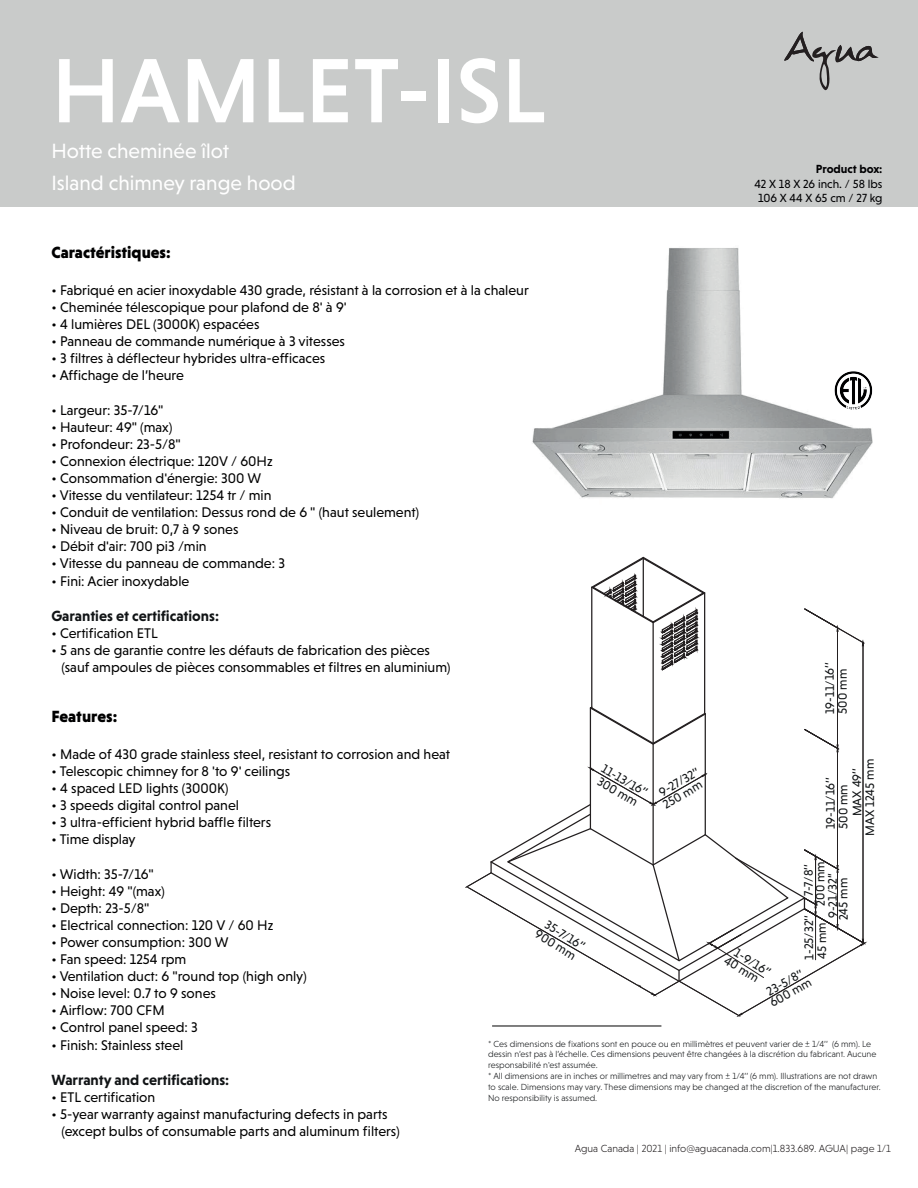
<style>
.page{position:relative;width:918px;height:1188px;background:#fff}
.page>*{position:absolute;margin:0;border:0;box-sizing:border-box;transform-origin:0 0}
.t1{font:500 93px "Niveau Grotesk";color:#fff}
.t2{font:21px/31.8px "Niveau Grotesk";color:#fff}
.t3{font:900 16.5px "Niveau Grotesk";color:#000001}
.t4{font:700 15px "Niveau Grotesk";color:#111416}
.t5{font:14.25px/17.1px "Niveau Grotesk";color:#000001}
.t6{font:12.6px/12.9px "Niveau Grotesk";letter-spacing:-.005em;color:#111416}
.t7{font:12px/14.4px "Niveau Grotesk";color:#000002;text-align:center}
.t8{font:700 12px "Niveau Grotesk";color:#000002}
.t9{font:300 10.5px "Niveau Grotesk";color:#231f20}
.t10{font:300 9px/10.8px "Niveau Grotesk";color:#111416}
</style>
<div class="page">
<div style="left:0;top:0;width:918px;height:206px;background:#c9cbca"></div>
<svg style="left:784px;top:32px;width:95px;height:58px"></svg>
<hr style="left:492px;top:1026px;width:169px;height:1px;background:#000001">
<img style="left:532px;top:248px;width:341px;height:251px">
<img style="left:833px;top:371px;width:40px;height:40px">
<hr style="left:590px;top:708px;width:1px;height:121px;background:#231f20">
<hr style="left:653px;top:744px;width:1px;height:121px;background:#231f20">
<hr style="left:705px;top:714px;width:1px;height:121px;background:#231f20">
<hr style="left:837px;top:752px;width:1px;height:114px;background:#231f20">
<hr style="left:837px;top:631px;width:1px;height:114px;background:#231f20">
<svg style="left:804px;top:729px;width:35px;height:24px"></svg>
<hr style="left:863px;top:646px;width:1px;height:293px;background:#231f20">
<svg style="left:804px;top:608px;width:61px;height:39px"></svg>
<svg style="left:589px;top:556px;width:117px;height:190px"></svg>
<svg style="left:465px;top:767px;width:401px;height:250px"></svg>
<h1 class="t1" style="left:51px;top:38px;width:496px">HAMLET-ISL</h1>
<h2 class="t2" style="left:51px;top:135px;width:246px">Hotte cheminée îlot<br>Island chimney range hood</h2>
<p class="t8" style="left:816px;top:162px;width:68px">Product box:</p>
<p class="t7" style="left:754px;top:176px;width:130px">42 X 18 X 26 inch. / 58 lbs<br>106 X 44 X 65 cm / 27 kg</p>
<p class="t3" style="left:51px;top:243px;width:121px">Caractéristiques:</p>
<p class="t5" style="left:51px;top:281px;width:479px">• Fabriqué en acier inoxydable 430 grade, résistant à la corrosion et à la chaleur</p>
<p class="t5" style="left:51px;top:298px;width:297px">• Cheminée télescopique pour plafond de 8' à 9'</p>
<p class="t5" style="left:51px;top:316px;width:209px">• 4 lumières DEL (3000K) espacées</p>
<p class="t5" style="left:51px;top:333px;width:295px">• Panneau de commande numérique à 3 vitesses</p>
<p class="t5" style="left:51px;top:350px;width:275px">• 3 filtres à déflecteur hybrides ultra-efficaces</p>
<p class="t5" style="left:51px;top:367px;width:134px">• Affichage de l’heure</p>
<p class="t5" style="left:51px;top:401px;width:113px">• Largeur: 35-7/16"</p>
<p class="t5" style="left:51px;top:418px;width:122px">• Hauteur: 49" (max)</p>
<p class="t5" style="left:51px;top:435px;width:131px">• Profondeur: 23-5/8"</p>
<p class="t5" style="left:51px;top:452px;width:223px">• Connexion électrique: 120V / 60Hz</p>
<p class="t5" style="left:51px;top:469px;width:211px">• Consommation d'énergie: 300 W</p>
<p class="t5" style="left:51px;top:487px;width:222px">• Vitesse du ventilateur: 1254 tr / min</p>
<p class="t5" style="left:51px;top:504px;width:369px">• Conduit de ventilation: Dessus rond de 6 " (haut seulement)</p>
<p class="t5" style="left:51px;top:521px;width:189px">• Niveau de bruit: 0,7 à 9 sones</p>
<p class="t5" style="left:51px;top:538px;width:157px">• Débit d'air: 700 pi3 /min</p>
<p class="t5" style="left:51px;top:555px;width:235px">• Vitesse du panneau de commande: 3</p>
<p class="t5" style="left:51px;top:572px;width:139px">• Fini: Acier inoxydable</p>
<p class="t4" style="left:51px;top:607px;width:169px">Garanties et certifications:</p>
<p class="t5" style="left:51px;top:624px;width:108px">• Certification ETL</p>
<p class="t5" style="left:61px;top:641px;width:391px;text-indent:-10px">• 5 ans de garantie contre les défauts de fabrication des pièces (sauf ampoules de pièces consommables et filtres en aluminium)</p>
<p class="t3" style="left:51px;top:707px;width:67px">Features:</p>
<p class="t5" style="left:51px;top:745px;width:400px">• Made of 430 grade stainless steel, resistant to corrosion and heat</p>
<p class="t5" style="left:51px;top:762px;width:240px">• Telescopic chimney for 8 'to 9' ceilings</p>
<p class="t5" style="left:51px;top:780px;width:179px">• 4 spaced LED lights (3000K)</p>
<p class="t5" style="left:51px;top:797px;width:189px">• 3 speeds digital control panel</p>
<p class="t5" style="left:51px;top:814px;width:221px">• 3 ultra-efficient hybrid baffle filters</p>
<p class="t5" style="left:51px;top:831px;width:86px">• Time display</p>
<p class="t5" style="left:51px;top:865px;width:104px">• Width: 35-7/16"</p>
<p class="t5" style="left:51px;top:882px;width:115px">• Height: 49 "(max)</p>
<p class="t5" style="left:51px;top:899px;width:100px">• Depth: 23-5/8"</p>
<p class="t5" style="left:51px;top:916px;width:223px">• Electrical connection: 120 V / 60 Hz</p>
<p class="t5" style="left:51px;top:933px;width:179px">• Power consumption: 300 W</p>
<p class="t5" style="left:51px;top:951px;width:136px">• Fan speed: 1254 rpm</p>
<p class="t5" style="left:51px;top:968px;width:257px">• Ventilation duct: 6 "round top (high only)</p>
<p class="t5" style="left:51px;top:985px;width:166px">• Noise level: 0.7 to 9 sones</p>
<p class="t5" style="left:51px;top:1002px;width:115px">• Airflow: 700 CFM</p>
<p class="t5" style="left:51px;top:1019px;width:148px">• Control panel speed: 3</p>
<p class="t5" style="left:51px;top:1036px;width:133px">• Finish: Stainless steel</p>
<p class="t4" style="left:51px;top:1071px;width:179px">Warranty and certifications:</p>
<p class="t5" style="left:51px;top:1088px;width:105px">• ETL certification</p>
<p class="t5" style="left:61px;top:1105px;width:340px;text-indent:-10px">• 5-year warranty against manufacturing defects in parts (except bulbs of consumable parts and aluminum filters)</p>
<p class="t6" style="left:823px;top:714px;width:53px;rotate:-90deg">19-11/16’’<br>500 mm</p>
<p class="t6" style="left:850px;top:816px;width:50px;rotate:-90deg">MAX 49’’</p>
<p class="t6" style="left:863px;top:836px;width:79px;rotate:-90deg">MAX 1245 mm</p>
<p class="t6" style="left:606px;top:762px;width:52px;rotate:30deg">11-13/16’’<br>300 mm</p>
<p class="t6" style="left:654px;top:788px;width:49px;rotate:-30deg">9-27/32’’<br>250 mm</p>
<p class="t6" style="left:824px;top:829px;width:53px;rotate:-90deg">19-11/16’’</p>
<p class="t6" style="left:837px;top:829px;width:46px;rotate:-90deg">500 mm</p>
<p class="t6" style="left:802px;top:906px;width:46px;line-height:11.9px;text-align:center;rotate:-90deg">7-7/8’’<br>200 mm</p>
<p class="t6" style="left:803px;top:960px;width:46px;rotate:-90deg">1-25/32’’<br>45 mm</p>
<p class="t6" style="left:762px;top:988px;width:47px;line-height:11.6px;rotate:-29deg">23-5/8’’<br>600 mm</p>
<p class="t6" style="left:827px;top:920px;width:49px;line-height:10.6px;rotate:-90deg">9-21/32’’<br>245 mm</p>
<p class="t6" style="left:546px;top:916px;width:50px;text-align:center;rotate:31deg">35-7/16’’<br>900 mm</p>
<p class="t6" style="left:735px;top:944px;width:46px;line-height:11.7px;text-align:center;rotate:32deg">1-9/16’’<br>40 mm</p>
<p class="t10" style="left:488px;top:1038px;width:394px">* Ces dimensions de fixations sont en pouce ou en millimètres et peuvent varier de ± 1/4’’ (6 mm). Le dessin n’est pas à l’échelle. Ces dimensions peuvent être changées à la discrétion du fabricant. Aucune responsabilité n'est assumée.<br>* All dimensions are in inches or millimetres and may vary from ± 1/4’’ (6 mm). Illustrations are not drawn to scale. Dimensions may vary. These dimensions may be changed at the discretion of the manufacturer.<br>No responsibility is assumed.</p>
<p class="t9" style="left:575px;top:1143px;width:317px">Agua Canada | 2021 | info@aguacanada.com|1.833.689. AGUA| page 1/1</p>
</div>
